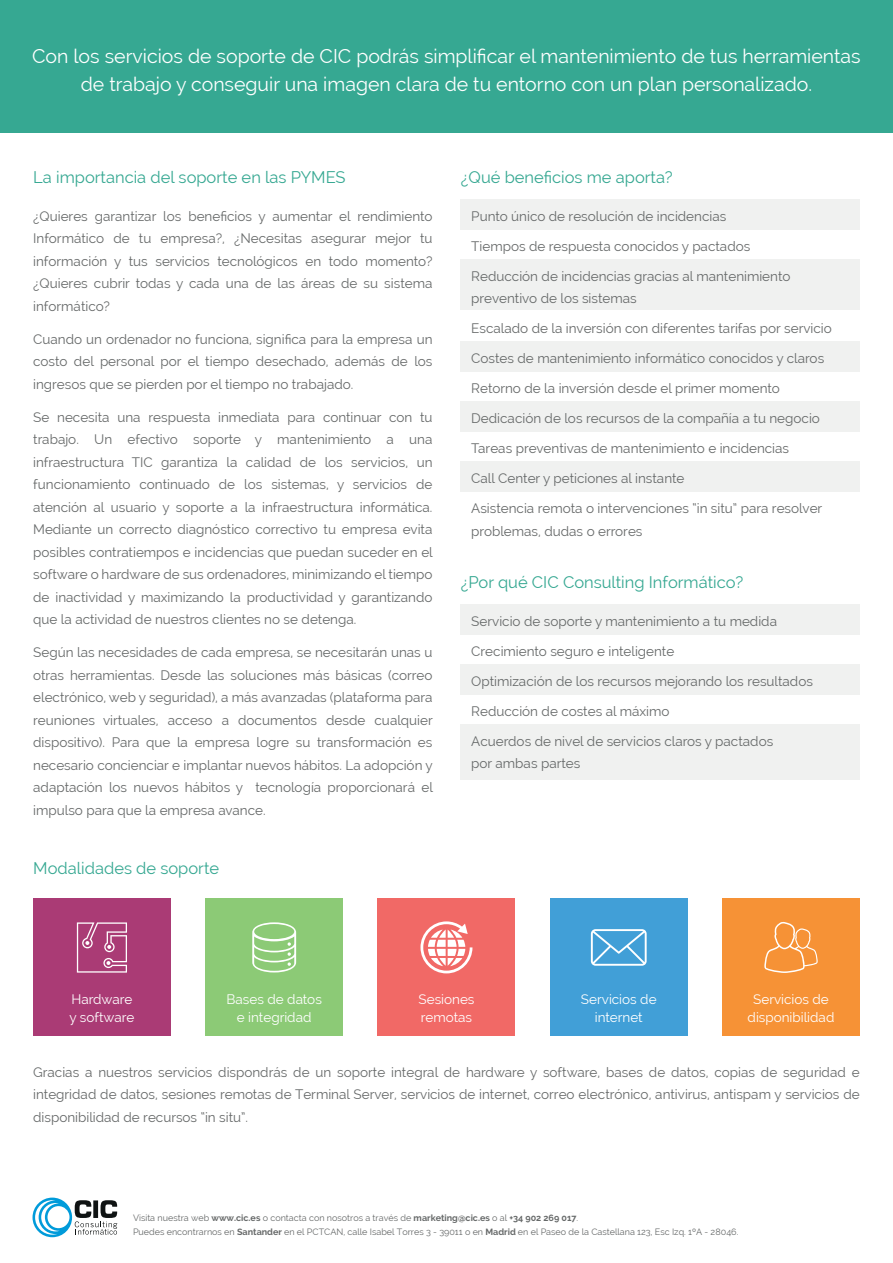
<style>
.page{position:relative;width:893px;height:1263px;background:#fff}
.page>*{position:absolute;margin:0;border:0;box-sizing:border-box;transform-origin:0 0}
.t1{font:19.5px/28.5px "Raleway";color:#fff;text-align:center}
.t2{font:16.5px "Raleway";color:#36a892}
.t3{font:13.5px/22.5px "Raleway";color:#666969;text-align:justify}
.t4{font:13.5px/18px "Raleway";color:#fff;text-align:center}
.t5{font:9px/13.5px "Raleway";color:#666969}
.s1{font-weight:700}
</style>
<div class="page">
<div style="left:460px;top:199px;width:400px;height:30px;background:#f0f1f0"></div>
<div style="left:460px;top:259px;width:400px;height:51px;background:#f0f1f0"></div>
<div style="left:460px;top:342px;width:400px;height:30px;background:#f0f1f0"></div>
<div style="left:460px;top:402px;width:400px;height:30px;background:#f0f1f0"></div>
<div style="left:460px;top:462px;width:400px;height:30px;background:#f0f1f0"></div>
<div style="left:460px;top:604px;width:400px;height:30px;background:#f0f1f0"></div>
<div style="left:460px;top:664px;width:400px;height:30px;background:#f0f1f0"></div>
<div style="left:460px;top:724px;width:400px;height:56px;background:#f0f1f0"></div>
<div style="left:0;top:0;width:893px;height:132px;background:#36a892"></div>
<svg style="left:33px;top:1197px;width:84px;height:40px"></svg>
<div style="left:33px;top:898px;width:138px;height:138px;background:#aa3b75"></div>
<div style="left:205px;top:898px;width:138px;height:138px;background:#8cca76"></div>
<div style="left:378px;top:898px;width:137px;height:138px;background:#f16966"></div>
<div style="left:550px;top:898px;width:137px;height:138px;background:#419fd7"></div>
<div style="left:722px;top:898px;width:138px;height:138px;background:#f69236"></div>
<svg style="left:77px;top:922px;width:50px;height:50px"></svg>
<svg style="left:252px;top:922px;width:44px;height:50px"></svg>
<svg style="left:420px;top:921px;width:52px;height:52px"></svg>
<svg style="left:591px;top:929px;width:56px;height:37px"></svg>
<svg style="left:764px;top:922px;width:54px;height:51px"></svg>
<h1 class="t1" style="left:32px;top:42px;width:830px">Con los servicios de soporte de CIC podrás simplificar el mantenimiento de tus herramientas de trabajo y conseguir una imagen clara de tu entorno con un plan personalizado.</h1>
<p class="t2" style="left:33px;top:168px;width:314px">La importancia del soporte en las PYMES</p>
<p class="t3" style="left:33px;top:205px;width:401px">¿Quieres garantizar los beneficios y aumentar el rendimiento Informático de tu empresa?, ¿Necesitas asegurar mejor tu información y tus servicios tecnológicos en todo momento? ¿Quieres cubrir todas y cada una de las áreas de su sistema informático?</p>
<p class="t3" style="left:33px;top:328px;width:401px">Cuando un ordenador no funciona, significa para la empresa un costo del personal por el tiempo desechado, además de los ingresos que se pierden por el tiempo no trabajado.</p>
<p class="t3" style="left:33px;top:406px;width:401px">Se necesita una respuesta inmediata para continuar con tu trabajo. Un efectivo soporte y mantenimiento a una infraestructura TIC garantiza la calidad de los servicios, un funcionamiento continuado de los sistemas, y servicios de atención al usuario y soporte a la infraestructura informática.<br>Mediante un correcto diagnóstico correctivo tu empresa evita posibles contratiempos e incidencias que puedan suceder en el software o hardware de sus ordenadores, minimizando el tiempo de inactividad y maximizando la productividad y garantizando que la actividad de nuestros clientes no se detenga.</p>
<p class="t3" style="left:33px;top:641px;width:401px">Según las necesidades de cada empresa, se necesitarán unas u otras herramientas. Desde las soluciones más básicas (correo electrónico, web y seguridad), a más avanzadas (plataforma para reuniones virtuales, acceso a documentos desde cualquier dispositivo). Para que la empresa logre su transformación es necesario concienciar e implantar nuevos hábitos. La adopción y adaptación los nuevos hábitos y tecnología proporcionará el impulso para que la empresa avance.</p>
<p class="t2" style="left:33px;top:859px;width:188px">Modalidades de soporte</p>
<p class="t2" style="left:461px;top:168px;width:214px">¿Qué beneficios me aporta?</p>
<p class="t3" style="left:471px;top:204px;width:257px">Punto único de resolución de incidencias</p>
<p class="t3" style="left:471px;top:234px;width:281px">Tiempos de respuesta conocidos y pactados</p>
<p class="t3" style="left:471px;top:264px;width:321px">Reducción de incidencias gracias al mantenimiento preventivo de los sistemas</p>
<p class="t3" style="left:471px;top:317px;width:362px">Escalado de la inversión con diferentes tarifas por servicio</p>
<p class="t3" style="left:471px;top:347px;width:354px">Costes de mantenimiento informático conocidos y claros</p>
<p class="t3" style="left:471px;top:377px;width:310px">Retorno de la inversión desde el primer momento</p>
<p class="t3" style="left:471px;top:407px;width:350px">Dedicación de los recursos de la compañía a tu negocio</p>
<p class="t3" style="left:471px;top:437px;width:319px">Tareas preventivas de mantenimiento e incidencias</p>
<p class="t3" style="left:471px;top:467px;width:215px">Call Center y peticiones al instante</p>
<p class="t3" style="left:471px;top:497px;width:353px">Asistencia remota o intervenciones “in situ” para resolver problemas, dudas o errores</p>
<p class="t2" style="left:461px;top:573px;width:284px">¿Por qué CIC Consulting Informático?</p>
<p class="t3" style="left:471px;top:609px;width:307px">Servicio de soporte y mantenimiento a tu medida</p>
<p class="t3" style="left:471px;top:639px;width:205px">Crecimiento seguro e inteligente</p>
<p class="t3" style="left:471px;top:669px;width:343px">Optimización de los recursos mejorando los resultados</p>
<p class="t3" style="left:471px;top:699px;width:200px">Reducción de costes al máximo</p>
<p class="t3" style="left:471px;top:729px;width:303px">Acuerdos de nivel de servicios claros y pactados por ambas partes</p>
<p class="t4" style="left:69px;top:990px;width:66px;text-align:left">Hardware y software</p>
<p class="t4" style="left:227px;top:990px;width:97px">Bases de datos e integridad</p>
<p class="t4" style="left:418px;top:990px;width:57px;text-align:left">Sesiones remotas</p>
<p class="t4" style="left:581px;top:990px;width:77px">Servicios de internet</p>
<p class="t4" style="left:748px;top:990px;width:88px">Servicios de disponibilidad</p>
<p class="t3" style="left:33px;top:1060px;width:828px">Gracias a nuestros servicios dispondrás de un soporte integral de hardware y software, bases de datos, copias de seguridad e integridad de datos, sesiones remotas de Terminal Server, servicios de internet, correo electrónico, antivirus, antispam y servicios de disponibilidad de recursos “in situ”.</p>
<p class="t5" style="left:133px;top:1211px;width:607px">Visita nuestra web <span class="s1">www.cic.es</span> o contacta con nosotros a través de <span class="s1">marketing@cic.es</span> o al <span class="s1">+34 902 269 017</span>.<br>Puedes encontrarnos en <span class="s1">Santander</span> en el PCTCAN, calle Isabel Torres 3 - 39011 o en <span class="s1">Madrid</span> en el Paseo de la Castellana 123, Esc Izq. 1ºA - 28046.</p>
</div>
